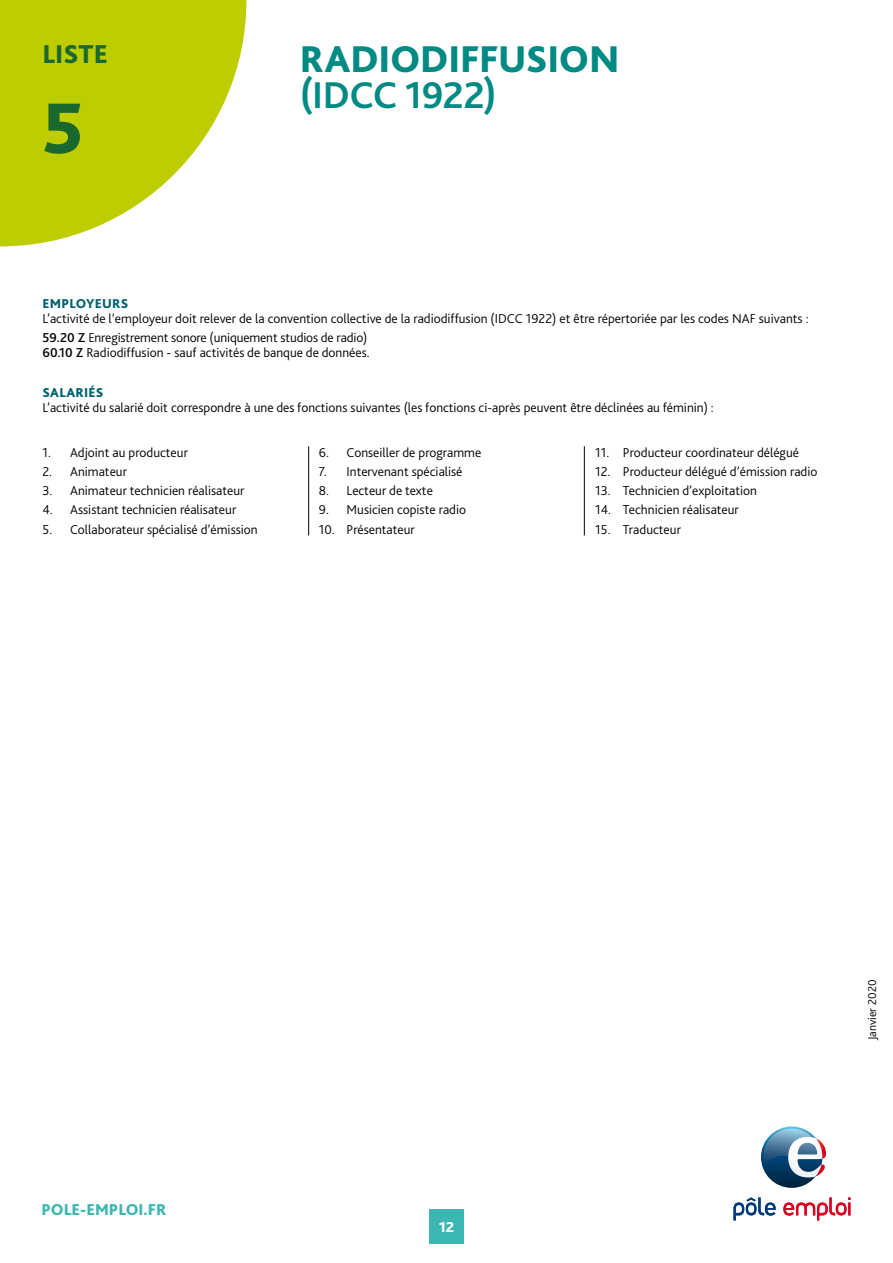
<style>
.page{position:relative;width:893px;height:1263px;background:#fff}
.page>*{position:absolute;margin:0;border:0;box-sizing:border-box;transform-origin:0 0}
.t1{font:800 75px "Bliss 2";color:#1b682f}
.t2{font:800 39px "Bliss 2";letter-spacing:-.01em;color:#008a84}
.t3{font:700 39px "Bliss 2";letter-spacing:-.015em;color:#008a84}
.t4{font:800 27px "Bliss 2";color:#1b682f}
.t5{font:800 16.5px "Bliss 2";color:#3cb6b3}
.t6{font:800 15px "Bliss 2";color:#fff}
.t7{font:300 13.5px/19.2px "Bliss 2";color:#000}
.t8{font:800 13.5px "Bliss 2";letter-spacing:.02em;color:#00626f}
.t9{font:300 12px "Bliss 2";color:#000}
.s1{font-weight:500}
</style>
<div class="page">
<div style="left:429px;top:1209px;width:34px;height:34px;background:#3cb6b3"></div>
<svg style="left:0;top:0;width:246px;height:246px;fill:#bdcd00"></svg>
<svg style="left:761px;top:1126px;width:61px;height:62px"></svg>
<svg style="left:763px;top:1128px;width:63px;height:49px"></svg>
<svg style="left:733px;top:1197px;width:43px;height:23px"></svg>
<svg style="left:783px;top:1197px;width:67px;height:23px"></svg>
<hr style="left:308px;top:446px;width:1px;height:89px;background:#000">
<hr style="left:584px;top:446px;width:1px;height:89px;background:#000">
<h3 class="t4" style="left:43px;top:37px;width:67px">LISTE</h3>
<h1 class="t1" style="left:43px;top:82px;width:42px">5</h1>
<h2 class="t2" style="left:300px;top:35px;width:321px">RADIODIFFUSION</h2>
<h2 class="t3" style="left:300px;top:71px;width:199px">(IDCC 1922)</h2>
<p class="t8" style="left:43px;top:295px;width:87px">EMPLOYEURS</p>
<p class="t7" style="left:43px;top:309px;width:768px">L’activité de l’employeur doit relever de la convention collective de la radiodiffusion (IDCC 1922) et être répertoriée par les codes NAF suivants :<br><span class="s1">59.20 Z</span> Enregistrement sonore (uniquement studios de radio)</p>
<p class="t7" style="left:43px;top:343px;width:329px"><span class="s1">60.10 Z</span> Radiodiffusion - sauf activités de banque de données.</p>
<p class="t8" style="left:43px;top:384px;width:62px">SALARIÉS</p>
<p class="t7" style="left:43px;top:398px;width:673px">L’activité du salarié doit correspondre à une des fonctions suivantes (les fonctions ci-après peuvent être déclinées au féminin) :</p>
<p class="t7" style="left:43px;top:442px;width:147px">1. Adjoint au producteur</p>
<p class="t7" style="left:43px;top:462px;width:86px">2. Animateur</p>
<p class="t7" style="left:43px;top:481px;width:204px">3. Animateur technicien réalisateur</p>
<p class="t7" style="left:43px;top:500px;width:195px">4. Assistant technicien réalisateur</p>
<p class="t7" style="left:43px;top:519px;width:217px">5. Collaborateur spécialisé d’émission</p>
<p class="t7" style="left:319px;top:442px;width:164px">6. Conseiller de programme</p>
<p class="t7" style="left:319px;top:462px;width:145px">7. Intervenant spécialisé</p>
<p class="t7" style="left:319px;top:481px;width:115px">8. Lecteur de texte</p>
<p class="t7" style="left:319px;top:500px;width:149px">9. Musicien copiste radio</p>
<p class="t7" style="left:319px;top:519px;width:97px">10. Présentateur</p>
<p class="t7" style="left:595px;top:442px;width:205px">11. Producteur coordinateur délégué</p>
<p class="t7" style="left:595px;top:462px;width:224px">12. Producteur délégué d’émission radio</p>
<p class="t7" style="left:595px;top:481px;width:163px">13. Technicien d’exploitation</p>
<p class="t7" style="left:595px;top:500px;width:145px">14. Technicien réalisateur</p>
<p class="t7" style="left:595px;top:519px;width:87px">15. Traducteur</p>
<p class="t5" style="left:41px;top:1200px;width:126px">POLE-EMPLOI.FR</p>
<p class="t6" style="left:439px;top:1217px;width:17px">12</p>
<p class="t9" style="left:865px;top:1040px;width:62px;rotate:-90deg">Janvier 2020</p>
</div>
